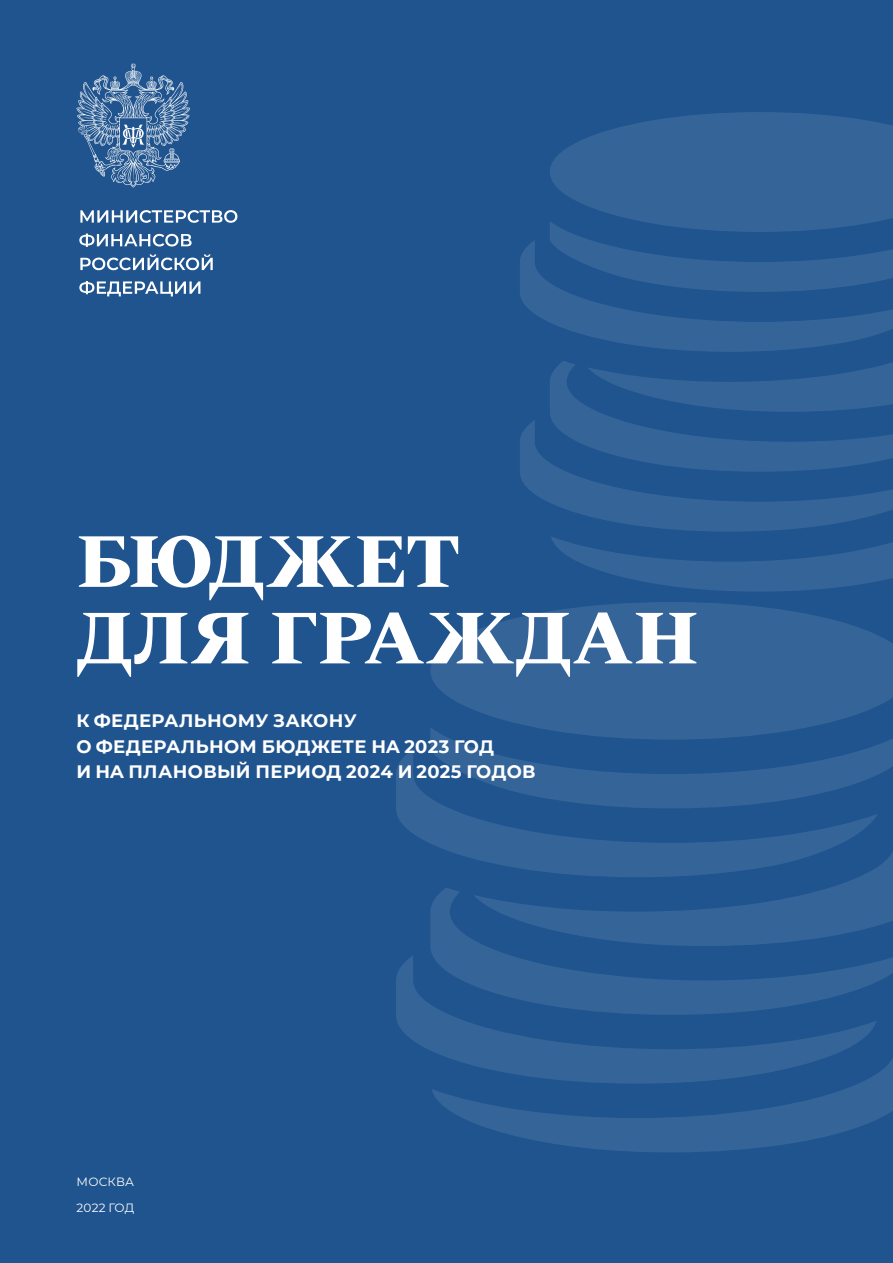
<style>
.page{position:relative;width:893px;height:1263px;background:#20548e}
.page>*{position:absolute;margin:0;border:0;box-sizing:border-box;transform-origin:0 0}
.t1{font:800 76.5px "Spectral";letter-spacing:.005em;color:#fff}
.TXT_Montserrat{font:700 18px "Montserrat";letter-spacing:.02em;color:#fff}
.TXT_Montserrat-2{font:12px "Montserrat";letter-spacing:.02em;color:#fff}
</style>
<div class="page">
<svg style="left:396px;top:602px;width:497px;height:550px;fill:#356499"></svg>
<svg style="left:520px;top:112px;width:373px;height:480px;fill:#356499"></svg>
<svg style="left:80px;top:210px;width:157px;height:13px"></svg>
<svg style="left:79px;top:234px;width:113px;height:13px"></svg>
<svg style="left:80px;top:254px;width:133px;height:16px"></svg>
<svg style="left:79px;top:281px;width:121px;height:15px"></svg>
<svg style="left:76px;top:64px;width:114px;height:124px"></svg>
<p class="t1" style="left:77px;top:506px;width:385px">БЮДЖЕТ</p>
<p class="t1" style="left:77px;top:582px;width:624px">ДЛЯ ГРАЖДАН</p>
<p class="TXT_Montserrat" style="left:77px;top:708px;width:282px">К ФЕДЕРАЛЬНОМУ ЗАКОНУ</p>
<p class="TXT_Montserrat" style="left:77px;top:733px;width:419px">О ФЕДЕРАЛЬНОМ БЮДЖЕТЕ НА 2023 ГОД</p>
<p class="TXT_Montserrat" style="left:77px;top:759px;width:461px">И НА ПЛАНОВЫЙ ПЕРИОД 2024 И 2025 ГОДОВ</p>
<p class="TXT_Montserrat-2" style="left:77px;top:1174px;width:59px">МОСКВА</p>
<p class="TXT_Montserrat-2" style="left:77px;top:1199px;width:59px">2022 ГОД</p>
</div>
